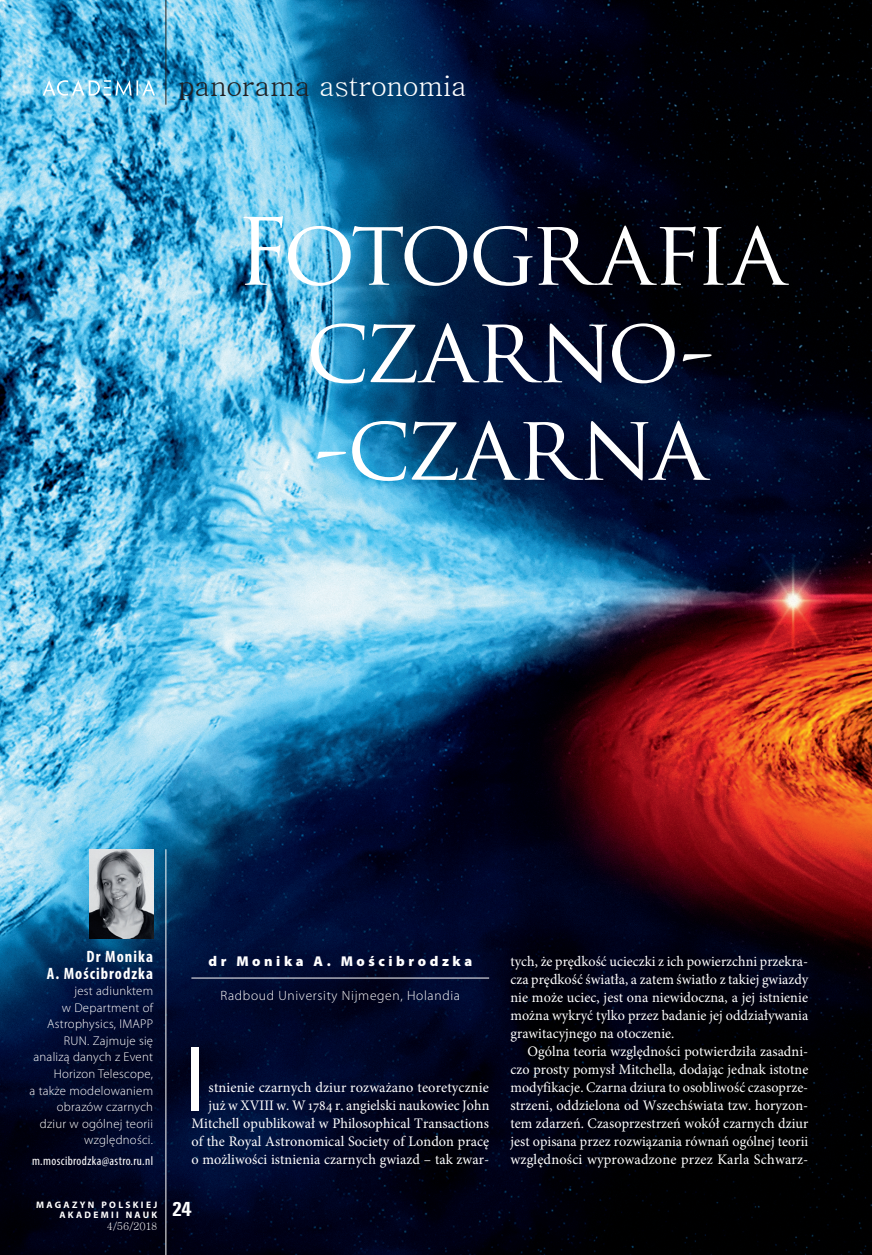
<style>
.page{position:relative;width:872px;height:1255px;background:#fff}
.page>*{position:absolute;margin:0;border:0;box-sizing:border-box;transform-origin:0 0}
.t1{font:93.6px "Myriad Pro";color:#fff;scale:.87 1}
.t2{font:90px/97.5px "Trajan Pro";letter-spacing:-.035em;color:#fff;text-align:center}
.t3{font:28.5px "Batang";letter-spacing:-.015em;color:#fff}
.t4{font:700 condensed 21px "Unitus TEE";color:#fff}
.t5{font:700 condensed 16.5px/16.5px "Myriad Pro";letter-spacing:.06em;color:#fff;text-align:right}
.t6{font:14.55px/18px "Minion Pro";letter-spacing:.005em;color:#fff;text-align:justify}
.t7{font:900 14.25px "Myriad Pro";letter-spacing:.25em;color:#fff}
.t8{font:300 13.5px "Myriad Pro";letter-spacing:.05em;color:#fff}
.t9{font:300 12.75px/16.5px "Myriad Pro";letter-spacing:.02em;color:#fff;text-align:right}
.t10{font:condensed 12.75px "Myriad Pro";letter-spacing:.03em;color:#fff}
.t11{font:10.5px "Batang";letter-spacing:-.025em;color:#fff}
.t12{font:700 9.45px/10.5px "Myriad Pro";letter-spacing:.245em;color:#fff;text-align:right}
.s1{color:#231f20}
</style>
<div class="page">
<img style="left:0;top:0;width:872px;height:1254px">
<hr style="left:191px;top:977px;width:298px;height:1px;background:#fff">
<img style="left:89px;top:849px;width:64px;height:89px">
<hr style="left:165px;top:0;width:1px;height:105px;background:#231f20">
<hr style="left:165px;top:849px;width:1px;height:405px;background:#fff">
<svg style="left:43px;top:80px;width:112px;height:16px;background:#7cc1e0"></svg>
<h3 class="t3" style="left:179px;top:71px;width:289px"><span class="s1">panorama</span> astronomia</h3>
<h2 class="t2" style="left:235px;top:202px;width:552px">Fotografia czarno--czarna</h2>
<p class="t5" style="left:47px;top:948px;width:108px">Dr Monika<br>A. Mościbrodzka</p>
<p class="t9" style="left:30px;top:982px;width:125px">jest adiunktem<br>w Department of<br>Astrophysics, IMAPP<br>RUN. Zajmuje się analizą danych z Event<br>Horizon Telescope,<br>a także modelowaniem obrazów czarnych dziur w ogólnej teorii względności.</p>
<p class="t10" style="left:32px;top:1152px;width:123px">m.moscibrodzka@astro.ru.nl</p>
<p class="t12" style="left:36px;top:1198px;width:123px">MAGAZYN POLSKIEJ<br>AKADEMII NAUK</p>
<p class="t11" style="left:107px;top:1221px;width:52px">4/56/2018</p>
<p class="t7" style="left:208px;top:951px;width:265px">dr Monika A. Mościbrodzka</p>
<p class="t8" style="left:220px;top:986px;width:241px">Radboud University Nijmegen, Holandia</p>
<h1 class="t1" style="left:185px;top:1020px;width:24px">I</h1>
<p class="t6" style="left:191px;top:1078px;width:299px;text-align:right">stnienie czarnych dziur rozważano teoretycznie już w XVIII w. W 1784 r. angielski naukowiec John Mitchell opublikował w Philosophical Transactions of the Royal Astronomical Society of London pracę o możliwości istnienia czarnych gwiazd – tak zwar-</p>
<h3 class="t4" style="left:172px;top:1196px;width:21px">24</h3>
<p class="t6" style="left:510px;top:952px;width:299px">tych, że prędkość ucieczki z ich powierzchni przekra&shy;cza prędkość światła, a zatem światło z takiej gwiazdy nie może uciec, jest ona niewidoczna, a jej istnienie można wykryć tylko przez badanie jej oddziaływania grawitacyjnego na otoczenie.</p>
<p class="t6" style="left:510px;top:1042px;width:299px;text-indent:17px">Ogólna teoria względności potwierdziła zasadni&shy;czo prosty pomysł Mitchella, dodając jednak istotne modyfikacje. Czarna dziura to osobliwość czasoprze&shy;strzeni, oddzielona od Wszechświata tzw. horyzon&shy;tem zdarzeń. Czasoprzestrzeń wokół czarnych dziur jest opisana przez rozwiązania równań ogólnej teorii względności wyprowadzone przez Karla Schwarz-</p>
</div>
